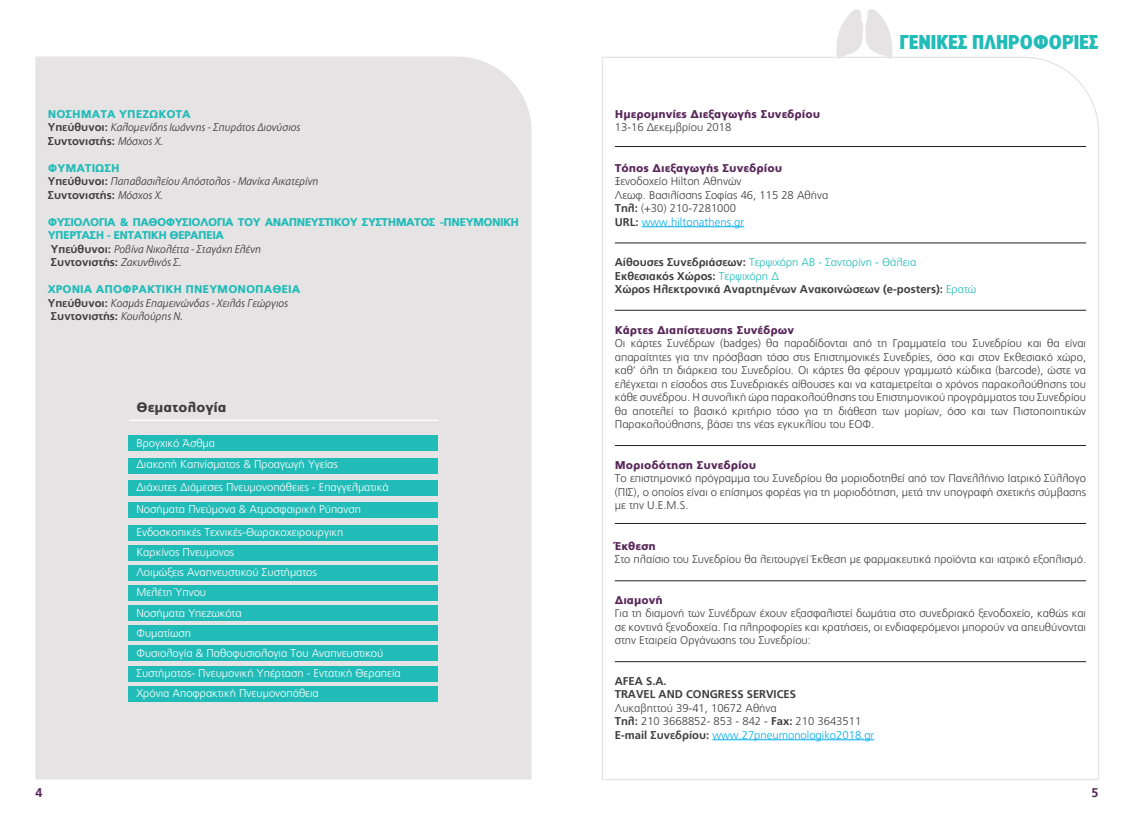
<style>
.page{position:relative;width:1134px;height:815px;background:#fff}
.page>*{position:absolute;margin:0;border:0;box-sizing:border-box;transform-origin:0 0}
.t1{font:700 18.75px "PF Lounge";color:#22bcb8}
.t2{font:900 13.75px "PF Catalog";color:#3e3e3f}
.t3{font:700 12.5px "PF Catalog";color:#582659}
.t4{font:300 11.25px/13.5px "PF Catalog";color:#3e3e3f;text-align:justify}
.t5{font:300 11.25px/20px "PF Catalog";color:#fff}
.t6{font:italic 300 11.25px/13.5px "PF Catalog";color:#3e3e3f}
.t7{font:700 11.25px/13.5px "PF Catalog";color:#3e3e3f}
.t8{font:900 11.25px/13.5px "PF Catalog";letter-spacing:-.05em;color:#22bcb8}
.t9{font:900 11.25px "PF Catalog";color:#582659}
.s1{font-weight:900;font-style:normal;color:#22bcb8}
.s2{font-weight:700;font-style:normal}
.s3{font-weight:700;color:#3e3e3f}
.s4{font-weight:300;font-style:italic;color:#3e3e3f}
.s5{font-weight:700}
.s6{color:#00aeef}
.s7{font-weight:300;color:#22bcb8}
</style>
<div class="page">
<div style="left:35px;top:56px;width:496px;height:724px;background:#e6e3e4"></div>
<div style="left:129px;top:435px;width:309px;height:16px;background:#22bcb8"></div>
<div style="left:129px;top:458px;width:309px;height:16px;background:#22bcb8"></div>
<div style="left:129px;top:480px;width:309px;height:16px;background:#22bcb8"></div>
<div style="left:129px;top:502px;width:309px;height:16px;background:#22bcb8"></div>
<div style="left:129px;top:525px;width:309px;height:16px;background:#22bcb8"></div>
<div style="left:129px;top:545px;width:309px;height:16px;background:#22bcb8"></div>
<div style="left:129px;top:565px;width:309px;height:16px;background:#22bcb8"></div>
<div style="left:129px;top:585px;width:309px;height:16px;background:#22bcb8"></div>
<div style="left:129px;top:605px;width:309px;height:16px;background:#22bcb8"></div>
<div style="left:129px;top:625px;width:309px;height:16px;background:#22bcb8"></div>
<div style="left:129px;top:646px;width:309px;height:15px;background:#22bcb8"></div>
<div style="left:129px;top:666px;width:309px;height:15px;background:#22bcb8"></div>
<div style="left:129px;top:686px;width:309px;height:16px;background:#22bcb8"></div>
<svg style="left:836px;top:9px;width:56px;height:47px"></svg>
<hr style="left:129px;top:420px;width:309px;height:1px;background:#fff">
<svg style="left:602px;top:56px;width:497px;height:724px"></svg>
<p class="t6" style="left:48px;top:108px;width:254px"><span class="s1">ΝΟΣΗΜΑΤΑ ΥΠΕΖΩΚΟΤΑ<br></span><span class="s2">Υπεύθυνοι:</span> Καλομενίδης Ιωάννης - Σπυράτος Διονύσιος<br><span class="s2">Συντονιστής:</span> Μόσχος Χ.</p>
<p class="t6" style="left:48px;top:162px;width:272px"><span class="s1">ΦΥΜΑΤΙΩΣΗ<br></span><span class="s2">Υπεύθυνοι:</span> Παπαβασιλείου Απόστολος - Μανίκα Αικατερίνη<br><span class="s2">Συντονιστής:</span> Μόσχος Χ.</p>
<p class="t8" style="left:48px;top:215px;width:473px">ΦΥΣΙΟΛΟΓΙΑ &amp; ΠΑΘΟΦΥΣΙΟΛΟΓΙΑ ΤΟΥ ΑΝΑΠΝΕΥΣΤΙΚΟΥ ΣΥΣΤΗΜΑΤΟΣ -ΠΝΕΥΜΟΝΙΚΗ ΥΠΕΡΤΑΣΗ - ΕΝΤΑΤΙΚΗ ΘΕΡΑΠΕΙΑ<br><span class="s3">Υπεύθυνοι:</span> <span class="s4">Ροβίνα Νικολέττα - Σταγάκη Ελένη<br></span><span class="s3">Συντονιστής:</span> <span class="s4">Ζακυνθινός Σ.</span></p>
<p class="t6" style="left:48px;top:283px;width:254px"><span class="s1">ΧΡΟΝΙΑ ΑΠΟΦΡΑΚΤΙΚΗ ΠΝΕΥΜΟΝΟΠΑΘΕΙΑ<br></span><span class="s2">Υπεύθυνοι:</span> Κοσμάς Επαμεινώνδας - Χειλάς Γεώργιος<br><span class="s2">Συντονιστής:</span> Κουλούρης Ν.</p>
<p class="t2" style="left:136px;top:400px;width:92px">Θεματολογία</p>
<p class="t5" style="left:136px;top:433px;width:203px;line-height:21.2px">Βρογχικό Άσθμα<br>Διακοπή Καπνίσματος &amp; Προαγωγή Υγείας</p>
<p class="t5" style="left:136px;top:476px;width:254px;line-height:22.5px">Διάχυτες Διάμεσες Πνευμονοπάθειες - Επαγγελματικά<br>Νοσήματα Πνεύμονα &amp; Ατμοσφαιρική Ρύπανση<br>Ενδοσκοπικές Τεχνικές-Θωρακοχειρουργικη</p>
<p class="t5" style="left:136px;top:542px;width:182px">Καρκίνος Πνευμονος<br>Λοιμώξεις Αναπνευστικού Συστήματος<br>Μελέτη Ύπνου</p>
<p class="t5" style="left:136px;top:603px;width:266px">Νοσήματα Υπεζωκότα<br>Φυματίωση<br>Φυσιολογία &amp; Παθοφυσιολογια Του Αναπνευστικού Συστήματος- Πνευμονική Υπέρταση - Εντατική Θεραπεία Χρόνια Αποφρακτική Πνευμονοπάθεια</p>
<h1 class="t1" style="left:899px;top:32px;width:201px">ΓΕΝΙΚΈΣ ΠΛΗΡΟΦΟΡΊΕΣ</h1>
<p class="t9" style="left:615px;top:107px;width:207px">Ημερομηνίες Διεξαγωγής Συνεδρίου</p>
<p class="t4" style="left:615px;top:121px;width:118px">13-16 Δεκεμβρίου 2018</p>
<p class="t9" style="left:615px;top:161px;width:169px">Τόπος Διεξαγωγής Συνεδρίου</p>
<p class="t4" style="left:615px;top:175px;width:215px;text-align:left">Ξενοδοχείο Hilton Αθηνών<br>Λεωφ. Βασιλίσσης Σοφίας 46, 115 28 Αθήνα<br><span class="s5">Tηλ:</span> (+30) 210-7281000<br><span class="s5">URL:</span> <span class="s6">www.hiltonathens.gr</span></p>
<p class="t7" style="left:615px;top:256px;width:363px">Αίθουσες Συνεδριάσεων: <span class="s7">Τερψιχόρη ΑΒ - Σαντορίνη - Θάλεια<br></span>Εκθεσιακός Χώρος: <span class="s7">Τερψιχόρη Δ<br></span>Χώρος Ηλεκτρονικά Αναρτημένων Ανακοινώσεων (e-posters): <span class="s7">Ερατώ</span></p>
<p class="t9" style="left:615px;top:323px;width:181px">Κάρτες Διαπίστευσης Συνέδρων</p>
<p class="t4" style="left:615px;top:337px;width:473px">Οι κάρτες Συνέδρων (badges) θα παραδίδονται από τη Γραμματεία του Συνεδρίου και θα είναι απαραίτητες για την πρόσβαση τόσο στις Επιστημονικές Συνεδρίες, όσο και στον Εκθεσιακό χώρο, καθ’ όλη τη διάρκεια του Συνεδρίου. Οι κάρτες θα φέρουν γραμμωτό κώδικα (barcode), ώστε να ελέγχεται η είσοδος στις Συνεδριακές αίθουσες και να καταμετρείται ο χρόνος παρακολούθησης του κάθε συνέδρου. Η συνολική ώρα παρακολούθησης του Επιστημονικού προγράμματος του Συνεδρίου θα αποτελεί το βασικό κριτήριο τόσο για τη διάθεση των μορίων, όσο και των Πιστοποιητικών Παρακολούθησης, βάσει της νέας εγκυκλίου του ΕΟΦ.</p>
<p class="t9" style="left:615px;top:458px;width:143px">Μοριοδότηση Συνεδρίου</p>
<p class="t4" style="left:615px;top:472px;width:473px">Το επιστημονικό πρόγραμμα του Συνεδρίου θα μοριοδοτηθεί από τον Πανελλήνιο Ιατρικό Σύλλογο (ΠΙΣ), ο οποίος είναι ο επίσημος φορέας για τη μοριοδότηση, μετά την υπογραφή σχετικής σύμβασης με την U.E.M.S.</p>
<p class="t9" style="left:615px;top:539px;width:42px">Έκθεση</p>
<p class="t4" style="left:615px;top:553px;width:473px">Στο πλαίσιο του Συνεδρίου θα λειτουργεί Έκθεση με φαρμακευτικά προϊόντα και ιατρικό εξοπλισμό.</p>
<p class="t9" style="left:615px;top:593px;width:50px">Διαμονή</p>
<p class="t4" style="left:615px;top:607px;width:473px">Για τη διαμονή των Συνέδρων έχουν εξασφαλιστεί δωμάτια στο συνεδριακό ξενοδοχείο, καθώς και σε κοντινά ξενοδοχεία. Για πληροφορίες και κρατήσεις, οι ενδιαφερόμενοι μπορούν να απευθύνονται στην Εταιρεία Οργάνωσης του Συνεδρίου:</p>
<p class="t7" style="left:615px;top:674px;width:183px">AFEA S.A.<br>TRAVEL AND CONGRESS SERVICES</p>
<p class="t4" style="left:615px;top:701px;width:261px;text-align:left">Λυκαβηττού 39-41, 10672 Αθήνα<br><span class="s5">Τηλ:</span> 210 3668852- 853 - 842 - <span class="s5">Fax:</span> 210 3643511<br><span class="s5">Ε-mail Συνεδρίου:</span> <span class="s6">www.27pneumonologiko2018.gr</span></p>
<p class="t3" style="left:35px;top:785px;width:8px">4</p>
<p class="t3" style="left:1091px;top:785px;width:8px">5</p>
</div>
